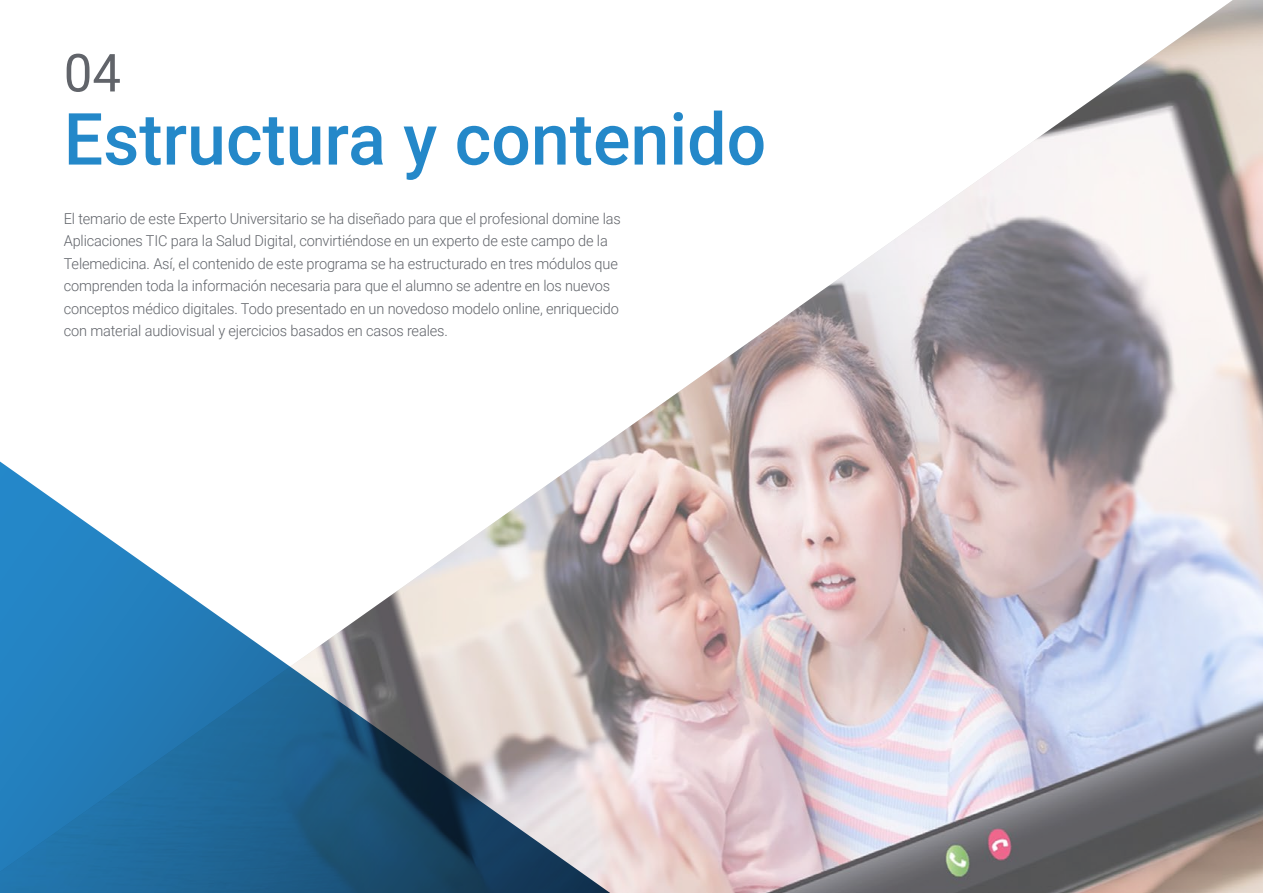
<style>
.page{position:relative;width:1263px;height:893px;background:#fff}
.page>*{position:absolute;margin:0;border:0;box-sizing:border-box;transform-origin:0 0}
.t1{font:500 72px "Roboto";color:#2488c9}
.t2{font:52.5px "Roboto";color:#61646a}
.t3{font:300 15px/22.5px "Roboto";letter-spacing:-.01em;color:#61646a}
</style>
<div class="page">
<img style="left:602px;top:0;width:661px;height:893px">
<svg style="left:0;top:446px;width:640px;height:447px"></svg>
<h2 class="t2" style="left:64px;top:36px;width:59px">04</h2>
<h1 class="t1" style="left:64px;top:89px;width:704px">Estructura y contenido</h1>
<p class="t3" style="left:64px;top:207px;width:558px">El temario de este Experto Universitario se ha diseñado para que el profesional domine las Aplicaciones TIC para la Salud Digital, convirtiéndose en un experto de este campo de la Telemedicina. Así, el contenido de este programa se ha estructurado en tres módulos que comprenden toda la información necesaria para que el alumno se adentre en los nuevos conceptos médico digitales. Todo presentado en un novedoso modelo online, enriquecido con material audiovisual y ejercicios basados en casos reales.</p>
</div>
